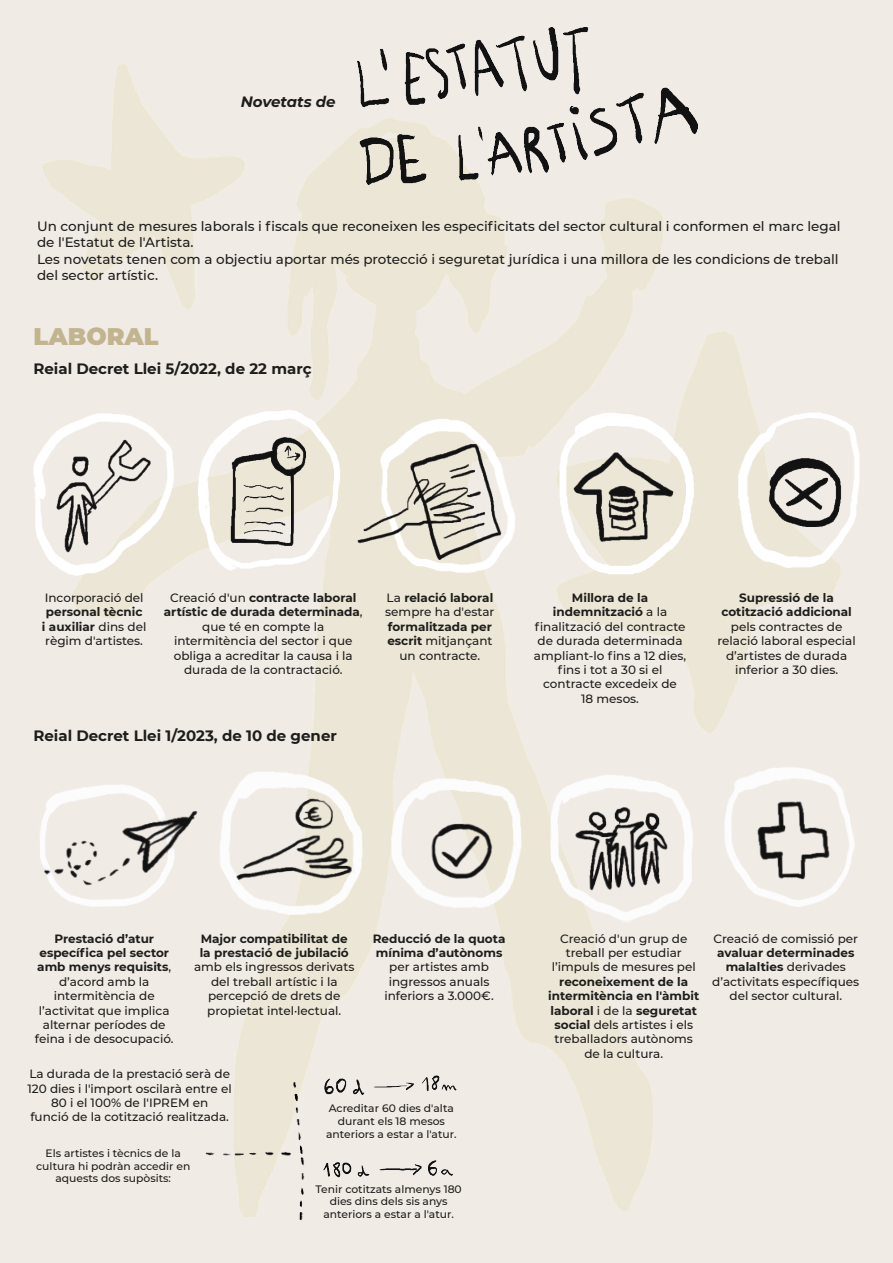
<style>
.page{position:relative;width:893px;height:1263px;background:#fff}
.page>*{position:absolute;margin:0;border:0;box-sizing:border-box;transform-origin:0 0}
.t1{font:900 24px "Montserrat";color:#c1b48f}
.t2{font:700 15px "Montserrat";color:#1d1d1b}
.t3{font:italic 700 15px "Montserrat";color:#1d1d1b}
.t4{font:500 13.5px/16.2px "Montserrat";color:#1d1d1b}
.t5{font:500 12px/14.4px "Montserrat";color:#1d1d1b;text-align:center}
.t6{font:700 12px/14.4px "Montserrat";color:#1d1d1b;text-align:center}
.t7{font:500 10.8px/12.9px "Montserrat";color:#1d1d1b;text-align:center}
.s1{font-weight:500}
.s2{font-weight:700}
</style>
<div class="page">
<img style="left:0;top:0;width:893px;height:1263px">
<img style="left:33px;top:410px;width:826px;height:166px">
<img style="left:39px;top:761px;width:817px;height:172px">
<div style="left:305px;top:1040px;width:175px;height:77px;background:#f1ebe6"></div>
<div style="left:352px;top:1135px;width:129px;height:77px;background:#f1ebe6"></div>
<img style="left:201px;top:1064px;width:151px;height:166px">
<img style="left:357px;top:28px;width:340px;height:157px">
<p class="t3" style="left:241px;top:93px;width:97px">Novetats de</p>
<p class="t4" style="left:37px;top:218px;width:805px">Un conjunt de mesures laborals i fiscals que reconeixen les especificitats del sector cultural i conformen el marc legal de l'Estatut de l'Artista.<br>Les novetats tenen com a objectiu aportar més protecció i seguretat jurídica i una millora de les condicions de treball del sector artístic.</p>
<h1 class="t1" style="left:33px;top:323px;width:127px">LABORAL</h1>
<p class="t2" style="left:33px;top:361px;width:280px">Reial Decret Llei 5/2022, de 22 març</p>
<p class="t5" style="left:45px;top:590px;width:100px">Incorporació del</p>
<p class="t6" style="left:42px;top:605px;width:106px">personal tècnic<br>i auxiliar <span class="s1">dins del règim d'artistes.</span></p>
<p class="t5" style="left:164px;top:590px;width:200px">Creació d'un <span class="s2">contracte laboral artístic de durada determinada</span>, que té en compte la intermitència del sector i que obliga a acreditar la causa i la durada de la contractació.</p>
<p class="t5" style="left:385px;top:591px;width:111px;text-align:left">La <span class="s2">relació laboral </span>sempre ha d'estar</p>
<p class="t5" style="left:387px;top:620px;width:107px"><span class="s2">formalitzada per escrit</span> mitjançant un contracte.</p>
<p class="t5" style="left:534px;top:591px;width:154px"><span class="s2">Millora de la indemnització</span> a la finalització del contracte de durada determinada ampliant-lo fins a 12 dies, fins i tot a 30 si el contracte excedeix de<br>18 mesos.</p>
<p class="t6" style="left:721px;top:591px;width:132px">Supressió de la cotització addicional</p>
<p class="t5" style="left:717px;top:619px;width:140px">pels contractes de relació laboral especial d’artistes de durada inferior a 30 dies.</p>
<p class="t2" style="left:33px;top:729px;width:305px">Reial Decret Llei 1/2023, de 10 de gener</p>
<p class="t6" style="left:200px;top:932px;width:151px;text-align:left">Major compatibilitat de la prestació de jubilació</p>
<p class="t5" style="left:194px;top:959px;width:162px">amb els ingressos derivats del treball artístic i la percepció de drets de propietat intel·lectual.</p>
<p class="t6" style="left:373px;top:932px;width:134px;text-align:left">Reducció de la quota mínima d’autònoms</p>
<p class="t5" style="left:384px;top:959px;width:111px">per artistes amb ingressos anuals inferiors a 3.000€.</p>
<p class="t5" style="left:35px;top:932px;width:140px"><span class="s2">Prestació d’atur específica pel sector amb menys requisits</span>, d’acord amb la intermitència de l’activitat que implica alternar períodes de feina i de desocupació.</p>
<p class="t5" style="left:28px;top:1066px;width:206px">La durada de la prestació serà de<br>120 dies i l'import oscilarà entre el<br>80 i el 100% de l'IPREM en<br>funció de la cotització realitzada.</p>
<p class="t7" style="left:326px;top:1101px;width:132px">Acreditar 60 dies d'alta durant els 18 mesos anteriors a estar a l'atur.</p>
<p class="t7" style="left:36px;top:1147px;width:156px">Els artistes i tècnics de la cultura hi podràn accedir en aquests dos supòsits:</p>
<p class="t7" style="left:315px;top:1182px;width:148px">Tenir cotitzats almenys 180 dies dins dels sis anys anteriors a estar a l'atur.</p>
<p class="t5" style="left:552px;top:932px;width:146px">Creació d'un grup de treball per estudiar l’impuls de mesures pel</p>
<p class="t6" style="left:548px;top:975px;width:153px">reconeixement de la intermitència en l'àmbit laboral <span class="s1">i de la</span> seguretat social <span class="s1">dels artistes i els treballadors autònoms de la cultura.</span></p>
<p class="t5" style="left:713px;top:931px;width:146px">Creació de comissió per</p>
<p class="t5" style="left:712px;top:946px;width:148px"><span class="s2">avaluar determinades malalties</span> derivades d’activitats específiques del sector cultural.</p>
</div>
